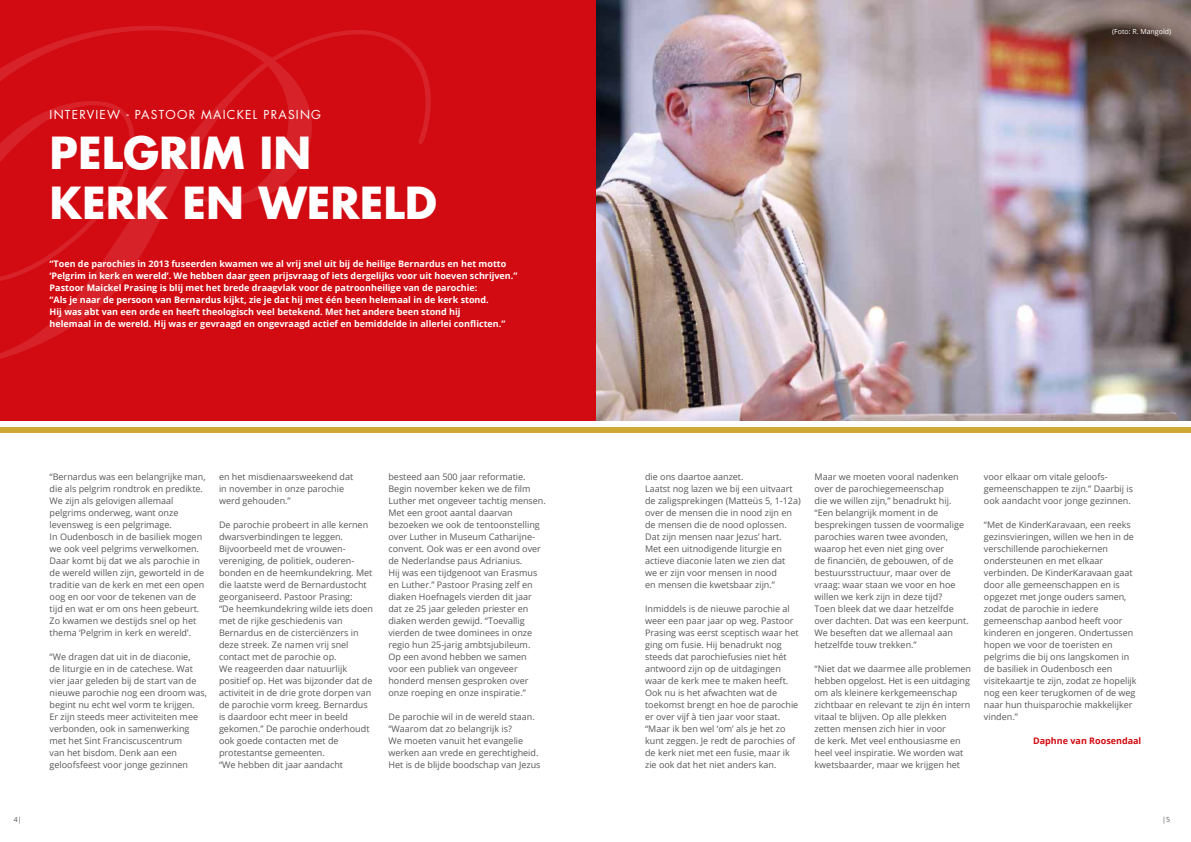
<style>
.page{position:relative;width:1191px;height:842px;background:#fff}
.page>*{position:absolute;margin:0;border:0;box-sizing:border-box;transform-origin:0 0}
.t1{font:500px "Edwardian Script ITC";color:#fff}
.t2{font:700 43px/50px "Futura";color:#fff}
.t3{font:12px "Futura";letter-spacing:.1em;color:#fff}
.t4{font:9px/12px "Open Sans";color:#575756}
.t5{font:700 9px/12px "Open Sans";color:#fff}
.t6{font:700 9px "Open Sans";color:#d20a11}
.t7{font:7px "Open Sans";color:#fff}
.t8{font:7px "Open Sans";color:#575756}
</style>
<div class="page">
<img style="left:595px;top:0;width:596px;height:421px">
<div style="left:0;top:0;width:595px;height:421px;background:#d20a11"></div>
<div style="left:0;top:427px;width:1191px;height:5px;background:#d0a835"></div>
<h1 class="t1" style="left:-177px;top:-71px;width:386px">P</h1>
<h3 class="t3" style="left:50px;top:106px;width:273px">INTERVIEW - PASTOOR MAICKEL PRASING</h3>
<h2 class="t2" style="left:50px;top:126px;width:389px">PELGRIM IN<br>KERK EN WERELD</h2>
<p class="t5" style="left:50px;top:257px;width:469px">“Toen de parochies in 2013 fuseerden kwamen we al vrij snel uit bij de heilige Bernardus en het motto ‘Pelgrim in kerk en wereld’. We hebben daar geen prijsvraag of iets dergelijks voor uit hoeven schrijven.” Pastoor Maickel Prasing is blij met het brede draagvlak voor de patroonheilige van de parochie:<br>“Als je naar de persoon van Bernardus kijkt, zie je dat hij met één been helemaal in de kerk stond.<br>Hij was abt van een orde en heeft theologisch veel betekend. Met het andere been stond hij<br>helemaal in de wereld. Hij was er gevraagd en ongevraagd actief en bemiddelde in allerlei conflicten.”</p>
<p class="t4" style="left:50px;top:471px;width:157px">“Bernardus was een belangrijke man, die als pelgrim rondtrok en predikte.<br>We zijn als gelovigen allemaal pelgrims onderweg, want onze levensweg is een pelgrimage.<br>In Oudenbosch in de basiliek mogen we ook veel pelgrims verwelkomen.<br>Daar komt bij dat we als parochie in de wereld willen zijn, geworteld in de traditie van de kerk en met een open oog en oor voor de tekenen van de tijd en wat er om ons heen gebeurt.<br>Zo kwamen we destijds snel op het thema ‘Pelgrim in kerk en wereld’.</p>
<p class="t4" style="left:50px;top:650px;width:159px">“We dragen dat uit in de diaconie,<br>de liturgie en in de catechese. Wat vier jaar geleden bij de start van de nieuwe parochie nog een droom was, begint nu echt wel vorm te krijgen.<br>Er zijn steeds meer activiteiten mee verbonden, ook in samenwerking met het Sint Franciscuscentrum<br>van het bisdom. Denk aan een geloofsfeest voor jonge gezinnen</p>
<p class="t4" style="left:219px;top:470px;width:136px">en het misdienaarsweekend dat in november in onze parochie werd gehouden.”</p>
<p class="t4" style="left:219px;top:518px;width:156px">De parochie probeert in alle kernen dwarsverbindingen te leggen.<br>Bijvoorbeeld met de vrouwen&shy;vereniging, de politiek, ouderen&shy;bonden en de heemkundekring. Met die laatste werd de Bernardustocht georganiseerd. Pastoor Prasing:<br>“De heemkundekring wilde iets doen met de rijke geschiedenis van<br>Bernardus en de cisterciënzers in deze streek. Ze namen vrij snel contact met de parochie op.<br>We reageerden daar natuurlijk positief op. Het was bijzonder dat de activiteit in de drie grote dorpen van de parochie vorm kreeg. Bernardus is daardoor echt meer in beeld gekomen.” De parochie onderhoudt ook goede contacten met de protestantse gemeenten.<br>“We hebben dit jaar aandacht</p>
<p class="t4" style="left:388px;top:470px;width:159px">besteed aan 500 jaar reformatie.<br>Begin november keken we de film<br>Luther met ongeveer tachtig mensen.<br>Met een groot aantal daarvan bezoeken we ook de tentoonstelling over Luther in Museum Catharijne&shy;convent. Ook was er een avond over de Nederlandse paus Adrianius.<br>Hij was een tijdgenoot van Erasmus en Luther.” Pastoor Prasing zelf en diaken Hoefnagels vierden dit jaar dat ze 25 jaar geleden priester en diaken werden gewijd. “Toevallig vierden de twee dominees in onze regio hun 25-jarig ambtsjubileum.<br>Op een avond hebben we samen voor een publiek van ongeveer honderd mensen gesproken over onze roeping en onze inspiratie.”</p>
<p class="t4" style="left:388px;top:710px;width:154px">De parochie wil in de wereld staan. “Waarom dat zo belangrijk is?<br>We moeten vanuit het evangelie werken aan vrede en gerechtigheid.<br>Het is de blijde boodschap van Jezus</p>
<p class="t7" style="left:1112px;top:26px;width:61px">(Foto: R. Mangold)</p>
<p class="t4" style="left:645px;top:470px;width:157px">die ons daartoe aanzet.<br>Laatst nog lazen we bij een uitvaart de zaligsprekingen (Matteüs 5, 1-12a) over de mensen die in nood zijn en de mensen die de nood oplossen.<br>Dat zijn mensen naar Jezus’ hart.<br>Met een uitnodigende liturgie en actieve diaconie laten we zien dat<br>we er zijn voor mensen in nood<br>en mensen die kwetsbaar zijn.”</p>
<p class="t4" style="left:645px;top:602px;width:155px">Inmiddels is de nieuwe parochie al weer een paar jaar op weg. Pastoor<br>Prasing was eerst sceptisch waar het ging om fusie. Hij benadrukt nog steeds dat parochiefusies niet hét antwoord zijn op de uitdagingen waar de kerk mee te maken heeft.<br>Ook nu is het afwachten wat de toekomst brengt en hoe de parochie er over vijf à tien jaar voor staat. “Maar ik ben wel ‘om’ als je het zo kunt zeggen. Je redt de parochies of de kerk niet met een fusie, maar ik zie ook dat het niet anders kan.</p>
<p class="t4" style="left:814px;top:470px;width:156px">Maar we moeten vooral nadenken over de parochiegemeenschap<br>die we willen zijn,” benadrukt hij. “Een belangrijk moment in de besprekingen tussen de voormalige parochies waren twee avonden, waarop het even niet ging over<br>de financiën, de gebouwen, of de bestuursstructuur, maar over de vraag: waar staan we voor en hoe willen we kerk zijn in deze tijd?<br>Toen bleek dat we daar hetzelfde over dachten. Dat was een keerpunt.<br>We beseften dat we allemaal aan hetzelfde touw trekken.”</p>
<p class="t4" style="left:814px;top:662px;width:158px">“Niet dat we daarmee alle problemen hebben opgelost. Het is een uitdaging om als kleinere kerkgemeenschap zichtbaar en relevant te zijn én intern vitaal te blijven. Op alle plekken zetten mensen zich hier in voor<br>de kerk. Met veel enthousiasme en heel veel inspiratie. We worden wat kwetsbaarder, maar we krijgen het</p>
<p class="t4" style="left:984px;top:470px;width:150px">voor elkaar om vitale geloofs&shy;gemeenschappen te zijn.” Daarbij is ook aandacht voor jonge gezinnen.</p>
<p class="t4" style="left:984px;top:518px;width:154px">“Met de KinderKaravaan, een reeks gezinsvieringen, willen we hen in de verschillende parochiekernen ondersteunen en met elkaar verbinden. De KinderKaravaan gaat door alle gemeenschappen en is opgezet met jonge ouders samen, zodat de parochie in iedere gemeenschap aanbod heeft voor kinderen en jongeren. Ondertussen hopen we voor de toeristen en pelgrims die bij ons langskomen in de basiliek in Oudenbosch een visitekaartje te zijn, zodat ze hopelijk nog een keer terugkomen of de weg naar hun thuisparochie makkelijker vinden.”</p>
<p class="t6" style="left:1033px;top:734px;width:110px">Daphne van Roosendaal</p>
<p class="t8" style="left:14px;top:815px;width:9px">4|</p>
<p class="t8" style="left:1162px;top:815px;width:9px">|5</p>
</div>
